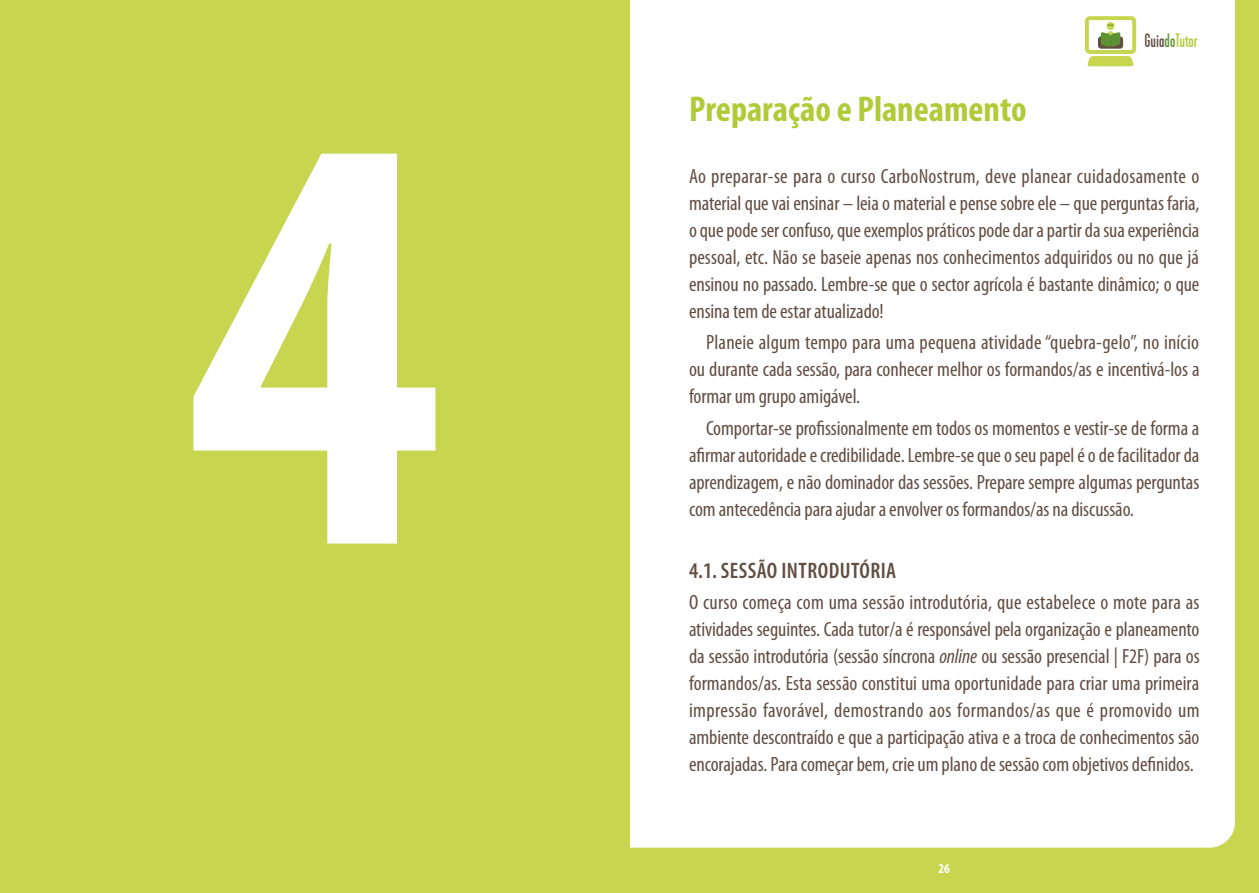
<style>
.page{position:relative;width:1259px;height:893px;background:#c7d64f}
.page>*{position:absolute;margin:0;border:0;box-sizing:border-box;transform-origin:0 0}
.t1{font:700 condensed 600px "Myriad Pro";color:#fff}
.t2{font:700 condensed 36px "Myriad Pro";color:#afcb37}
.t3{font:600 condensed 22.5px "Myriad Pro";letter-spacing:.02em;color:#634e42}
.t4{font:condensed 20.7px/27px "Myriad Pro";letter-spacing:-.005em;color:#634e42;text-align:justify}
.t5{font:condensed 18px "Kapra Neue";color:#afcb37}
.t6{font:700 condensed 13.5px "Myriad Pro";color:#fff}
.s1{color:#634e42}
.s2{color:#5e9333}
.s3{font-style:italic}
</style>
<div class="page">
<div style="left:630px;top:0;width:605px;height:848px;background:#fff"></div>
<div style="left:1085px;top:16px;width:51px;height:38px;border:4px solid #c7d64f;border-radius:3px"></div>
<svg style="left:1087px;top:56px;width:46px;height:10px"></svg>
<div style="left:1098px;top:36px;width:25px;height:13px;background:#634e42;border-radius:3px"></div>
<svg style="left:1100px;top:24px;width:20px;height:23px"></svg>
<h1 class="t1" style="left:187px;top:-31px;width:257px">4</h1>
<h2 class="t2" style="left:689px;top:86px;width:339px">Preparação e Planeamento</h2>
<p class="t5" style="left:1144px;top:30px;width:55px"><span class="s1">Guia</span><span class="s2">do</span>Tutor</p>
<p class="t4" style="left:689px;top:162px;width:512px">Ao preparar-se para o curso CarboNostrum, deve planear cuidadosamente o material que vai ensinar – leia o material e pense sobre ele – que perguntas faria, o que pode ser confuso, que exemplos práticos pode dar a partir da sua experiência pessoal, etc. Não se baseie apenas nos conhecimentos adquiridos ou no que já ensinou no passado. Lembre-se que o sector agrícola é bastante dinâmico; o que ensina tem de estar atualizado!</p>
<p class="t4" style="left:689px;top:329px;width:512px;text-indent:17px">Planeie algum tempo para uma pequena atividade “quebra-gelo”, no início ou durante cada sessão, para conhecer melhor os formandos/as e incentivá-los a formar um grupo amigável.</p>
<p class="t4" style="left:689px;top:414px;width:512px;text-indent:17px">Comportar-se profissionalmente em todos os momentos e vestir-se de forma a afirmar autoridade e credibilidade. Lembre-se que o seu papel é o de facilitador da aprendizagem, e não dominador das sessões. Prepare sempre algumas perguntas com antecedência para ajudar a envolver os formandos/as na discussão.</p>
<p class="t3" style="left:689px;top:557px;width:209px">4.1. SESSÃO INTRODUTÓRIA</p>
<p class="t4" style="left:689px;top:589px;width:512px">O curso começa com uma sessão introdutória, que estabelece o mote para as atividades seguintes. Cada tutor/a é responsável pela organização e planeamento da sessão introdutória (sessão síncrona <span class="s3">online</span> ou sessão presencial | F2F) para os formandos/as. Esta sessão constitui uma oportunidade para criar uma primeira impressão favorável, demostrando aos formandos/as que é promovido um ambiente descontraído e que a participação ativa e a troca de conhecimentos são encorajadas. Para começar bem, crie um plano de sessão com objetivos definidos.</p>
<p class="t6" style="left:938px;top:860px;width:13px">26</p>
</div>
